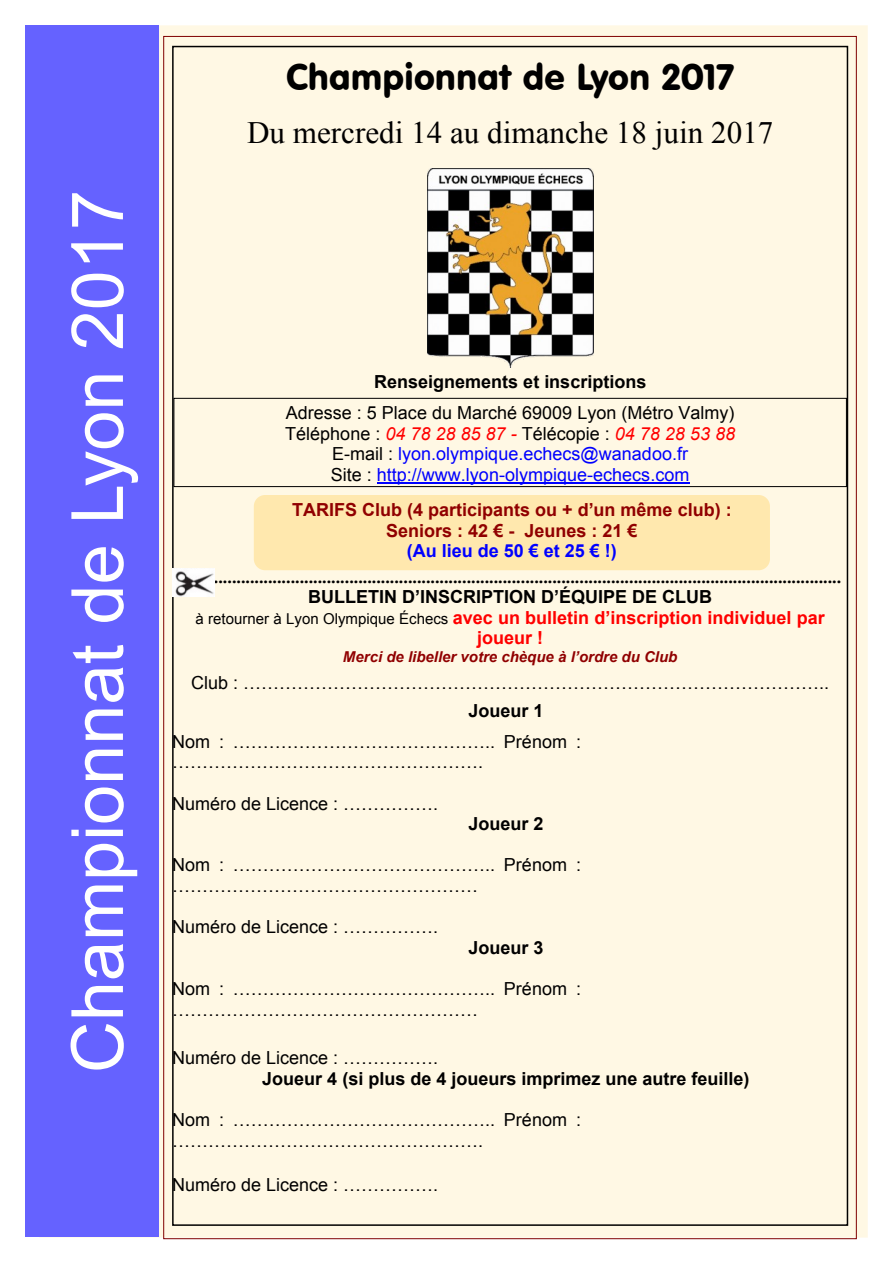
<style>
.page{position:relative;width:893px;height:1263px;background:#fff}
.page>*{position:absolute;margin:0;border:0;box-sizing:border-box;transform-origin:0 0}
.t1{font:72px "Arial";color:#fff}
.t2{font:36px "VAG Rounded BT";color:#000}
.t3{font:31.05px "Times New Roman";color:#000}
.t4{font:18px/20.7px "Arial";color:#000}
.t5{font:700 18px "Times New Roman";color:#000}
.t6{font:700 18px/20.7px "Arial";color:#f00;text-align:center}
.t7{font:700 18px "Arial";color:#000}
.t8{font:700 18px/20.7px "Arial";color:#900000;text-align:center}
.t9{font:700 18px "Arial";color:#00f}
.t10{font:italic 700 15px "Arial";color:#900000}
.s1{font-style:italic;color:#f00}
.s2{color:#00f}
.s3{color:#000}
.s4{font-weight:400;font-size:15px;color:#000}
</style>
<div class="page">
<div style="left:40px;top:25px;width:828px;height:1213px;background:#fff8e4"></div>
<div style="left:26px;top:26px;width:133px;height:1211px;background:#6562ff"></div>
<div style="left:254px;top:495px;width:516px;height:75px;background:#ffe8ae;border-radius:11px"></div>
<div style="left:174px;top:398px;width:673px;height:89px;border:1px solid #000"></div>
<hr style="left:377px;top:483px;width:312px;height:1px;background:#00f">
<img style="left:427px;top:168px;width:166px;height:200px">
<img style="left:172px;top:569px;width:43px;height:27px">
<h1 class="t1" style="left:71px;top:1073px;width:885px;rotate:-90deg">Championnat de Lyon 2017</h1>
<h2 class="t2" style="left:286px;top:62px;width:449px">Championnat de Lyon 2017</h2>
<h3 class="t3" style="left:247px;top:121px;width:528px">Du mercredi 14 au dimanche 18 juin 2017</h3>
<p class="t7" style="left:374px;top:375px;width:274px">Renseignements et inscriptions</p>
<p class="t4" style="left:285px;top:404px;width:451px;text-align:center">Adresse : 5 Place du Marché 69009 Lyon (Métro Valmy)<br>Téléphone : <span class="s1">04 78 28 85 87 -</span> Télécopie : <span class="s1">04 78 28 53 88<br></span>E-mail : <span class="s2">lyon.olympique.echecs@wanadoo.fr<br></span>Site : <span class="s2">http://www.lyon-olympique-echecs.com</span></p>
<p class="t8" style="left:292px;top:501px;width:441px">TARIFS Club (4 participants ou + d’un même club) :<br>Seniors : 42 € - Jeunes : 21 €</p>
<p class="t9" style="left:407px;top:544px;width:212px">(Au lieu de 50 € et 25 € !)</p>
<p class="t5" style="left:205px;top:570px;width:638px">.............................................................................................................................................</p>
<p class="t6" style="left:195px;top:588px;width:631px"><span class="s3">BULLETIN D’INSCRIPTION D’ÉQUIPE DE CLUB<br></span><span class="s4">à retourner à Lyon Olympique Échecs</span> avec un bulletin d’inscription individuel par joueur !</p>
<p class="t10" style="left:343px;top:651px;width:336px">Merci de libeller votre chèque à l’ordre du Club</p>
<p class="t4" style="left:191px;top:674px;width:640px">Club : ……………………………………………………………………………………..</p>
<p class="t7" style="left:468px;top:703px;width:77px">Joueur 1</p>
<p class="t4" style="left:172px;top:732px;width:411px">Nom : …………………………………….. Prénom : …………………………………………….</p>
<p class="t4" style="left:172px;top:794px;width:268px">Numéro de Licence : …………….</p>
<p class="t7" style="left:468px;top:817px;width:77px">Joueur 2</p>
<p class="t4" style="left:172px;top:856px;width:411px">Nom : …………………………………….. Prénom : ……………………………………………</p>
<p class="t4" style="left:172px;top:918px;width:268px">Numéro de Licence : …………….</p>
<p class="t7" style="left:468px;top:941px;width:77px">Joueur 3</p>
<p class="t4" style="left:172px;top:980px;width:411px">Nom : …………………………………….. Prénom : ……………………………………………</p>
<p class="t4" style="left:172px;top:1049px;width:268px">Numéro de Licence : …………….</p>
<p class="t7" style="left:262px;top:1071px;width:489px">Joueur 4 (si plus de 4 joueurs imprimez une autre feuille)</p>
<p class="t4" style="left:172px;top:1111px;width:411px">Nom : …………………………………….. Prénom : …………………………………………….</p>
<p class="t4" style="left:172px;top:1176px;width:268px">Numéro de Licence : …………….</p>
</div>
